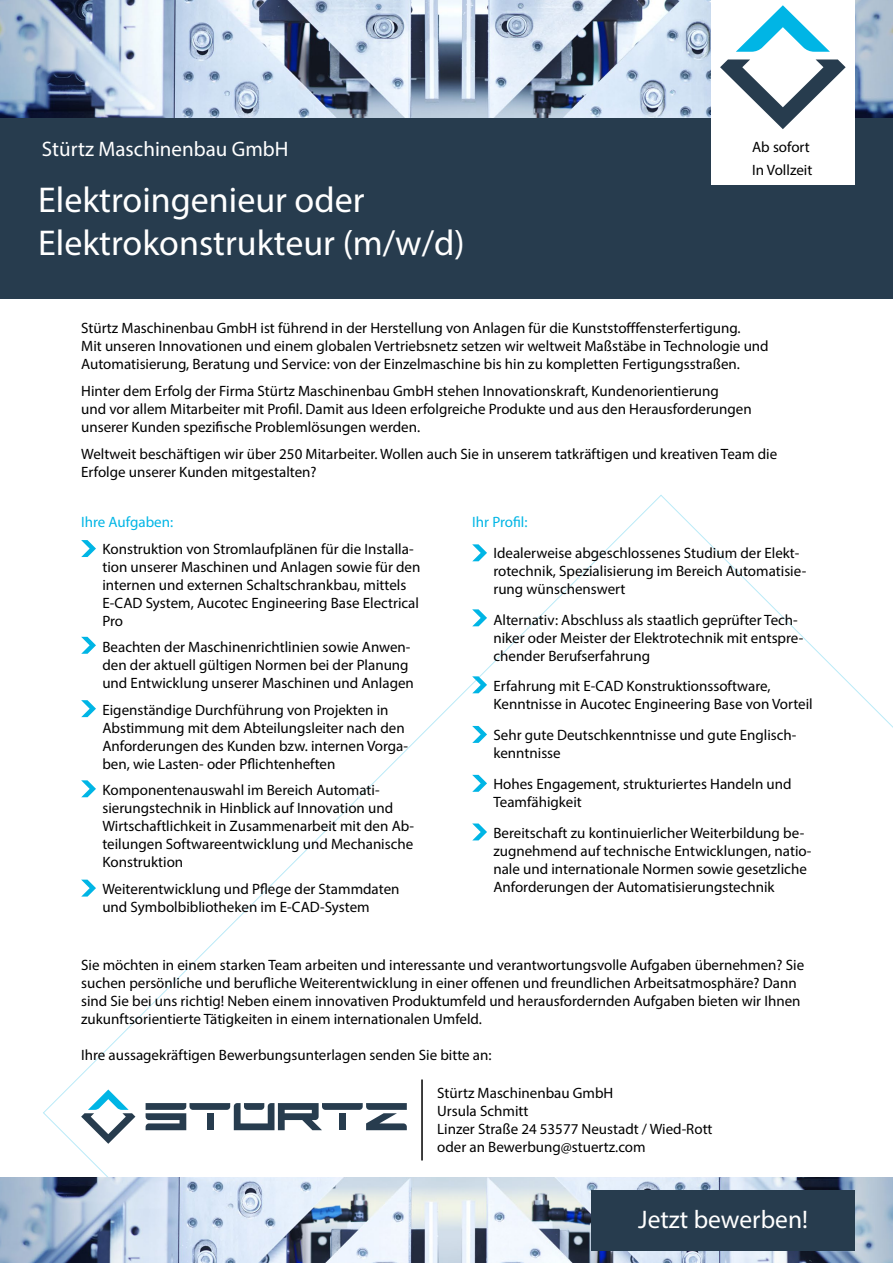
<style>
.page{position:relative;width:893px;height:1263px;background:#fff}
.page>*{position:absolute;margin:0;border:0;box-sizing:border-box;transform-origin:0 0}
.t1{font:36px/43.2px "Myriad Pro";color:#fff}
.t2{font:25.5px "Myriad Pro";color:#fff}
.t3{font:21px "Myriad Pro";color:#fff}
.t4{font:15px/18px "Myriad Pro";color:#000}
.t5{font:15px "Myriad Pro";color:#00b5e5}
</style>
<div class="page">
<img style="left:0;top:0;width:893px;height:118px">
<div style="left:0;top:118px;width:893px;height:181px;background:#273c4e"></div>
<div style="left:711px;top:0;width:144px;height:184px;background:#fff"></div>
<svg style="left:81px;top:540px;width:15px;height:17px"></svg>
<svg style="left:472px;top:544px;width:15px;height:17px"></svg>
<svg style="left:472px;top:609px;width:15px;height:17px"></svg>
<hr style="left:421px;top:1079px;width:2px;height:81px;background:#000">
<svg style="left:146px;top:1103px;width:261px;height:27px"></svg>
<svg style="left:81px;top:1089px;width:54px;height:55px"></svg>
<img style="left:1px;top:1177px;width:891px;height:86px">
<div style="left:591px;top:1190px;width:264px;height:60px;background:#273c4e"></div>
<svg style="left:720px;top:59px;width:126px;height:70px"></svg>
<svg style="left:736px;top:5px;width:94px;height:47px"></svg>
<svg style="left:81px;top:637px;width:15px;height:17px"></svg>
<svg style="left:81px;top:700px;width:15px;height:17px"></svg>
<svg style="left:472px;top:676px;width:15px;height:17px"></svg>
<svg style="left:472px;top:726px;width:15px;height:17px"></svg>
<svg style="left:472px;top:775px;width:15px;height:17px"></svg>
<svg style="left:472px;top:823px;width:15px;height:17px"></svg>
<svg style="left:81px;top:780px;width:15px;height:17px"></svg>
<svg style="left:81px;top:880px;width:15px;height:16px"></svg>
<h3 class="t3" style="left:42px;top:136px;width:248px">Stürtz Maschinenbau GmbH</h3>
<h1 class="t1" style="left:38px;top:178px;width:428px">Elektroingenieur oder<br>Elektrokonstrukteur (m/w/d)</h1>
<p class="t4" style="left:752px;top:136px;width:62px;line-height:22.2px">Ab sofort<br>In Vollzeit</p>
<p class="t4" style="left:81px;top:319px;width:689px">Stürtz Maschinenbau GmbH ist führend in der Herstellung von Anlagen für die Kunststofffensterfertigung.<br>Mit unseren Innovationen und einem globalen Vertriebsnetz setzen wir weltweit Maßstäbe in Technologie und<br>Automatisierung, Beratung und Service: von der Einzelmaschine bis hin zu kompletten Fertigungsstraßen.</p>
<p class="t4" style="left:81px;top:382px;width:672px">Hinter dem Erfolg der Firma Stürtz Maschinenbau GmbH stehen Innovationskraft, Kundenorientierung<br>und vor allem Mitarbeiter mit Profil. Damit aus Ideen erfolgreiche Produkte und aus den Herausforderungen unserer Kunden spezifische Problemlösungen werden.</p>
<p class="t4" style="left:81px;top:445px;width:698px">Weltweit beschäftigen wir über 250 Mitarbeiter. Wollen auch Sie in unserem tatkräftigen und kreativen Team die<br>Erfolge unserer Kunden mitgestalten?</p>
<p class="t5" style="left:81px;top:513px;width:94px">Ihre Aufgaben:</p>
<p class="t4" style="left:102px;top:539px;width:320px">Konstruktion von Stromlaufplänen für die Installa&shy;tion unserer Maschinen und Anlagen sowie für den internen und externen Schaltschrankbau, mittels E-CAD System, Aucotec Engineering Base Electrical Pro</p>
<p class="t4" style="left:102px;top:638px;width:313px">Beachten der Maschinenrichtlinien sowie Anwen&shy;den der aktuell gültigen Normen bei der Planung und Entwicklung unserer Maschinen und Anlagen</p>
<p class="t4" style="left:102px;top:700px;width:307px">Eigenständige Durchführung von Projekten in Abstimmung mit dem Abteilungsleiter nach den Anforderungen des Kunden bzw. internen Vorga&shy;ben, wie Lasten- oder Pflichtenheften</p>
<p class="t4" style="left:102px;top:781px;width:313px">Komponentenauswahl im Bereich Automati&shy;sierungstechnik in Hinblick auf Innovation und Wirtschaftlichkeit in Zusammenarbeit mit den Ab&shy;teilungen Softwareentwicklung und Mechanische Konstruktion</p>
<p class="t4" style="left:102px;top:879px;width:299px">Weiterentwicklung und Pflege der Stammdaten und Symbolbibliotheken im E-CAD-System</p>
<p class="t5" style="left:472px;top:513px;width:57px">Ihr Profil:</p>
<p class="t4" style="left:493px;top:544px;width:314px">Idealerweise abgeschlossenes Studium der Elekt&shy;rotechnik, Spezialisierung im Bereich Automatisie&shy;rung wünschenswert</p>
<p class="t4" style="left:493px;top:610px;width:312px">Alternativ: Abschluss als staatlich geprüfter Tech&shy;niker oder Meister der Elektrotechnik mit entspre&shy;chender Berufserfahrung</p>
<p class="t4" style="left:493px;top:677px;width:321px">Erfahrung mit E-CAD Konstruktionssoftware,<br>Kenntnisse in Aucotec Engineering Base von Vorteil</p>
<p class="t4" style="left:493px;top:726px;width:305px">Sehr gute Deutschkenntnisse und gute Englisch&shy;kenntnisse</p>
<p class="t4" style="left:493px;top:775px;width:300px">Hohes Engagement, strukturiertes Handeln und<br>Teamfähigkeit</p>
<p class="t4" style="left:493px;top:823px;width:320px">Bereitschaft zu kontinuierlicher Weiterbildung be&shy;zugnehmend auf technische Entwicklungen, natio&shy;nale und internationale Normen sowie gesetzliche Anforderungen der Automatisierungstechnik</p>
<p class="t4" style="left:81px;top:955px;width:725px">Sie möchten in einem starken Team arbeiten und interessante und verantwortungsvolle Aufgaben übernehmen? Sie suchen persönliche und berufliche Weiterentwicklung in einer offenen und freundlichen Arbeitsatmosphäre? Dann sind Sie bei uns richtig! Neben einem innovativen Produktumfeld und herausfordernden Aufgaben bieten wir Ihnen zukunftsorientierte Tätigkeiten in einem internationalen Umfeld.</p>
<p class="t4" style="left:81px;top:1046px;width:412px">Ihre aussagekräftigen Bewerbungsunterlagen senden Sie bitte an:</p>
<p class="t4" style="left:437px;top:1083px;width:277px">Stürtz Maschinenbau GmbH<br>Ursula Schmitt<br>Linzer Straße 24 53577 Neustadt / Wied-Rott oder an Bewerbung@stuertz.com</p>
<h2 class="t2" style="left:638px;top:1203px;width:171px">Jetzt bewerben!</h2>
</div>
